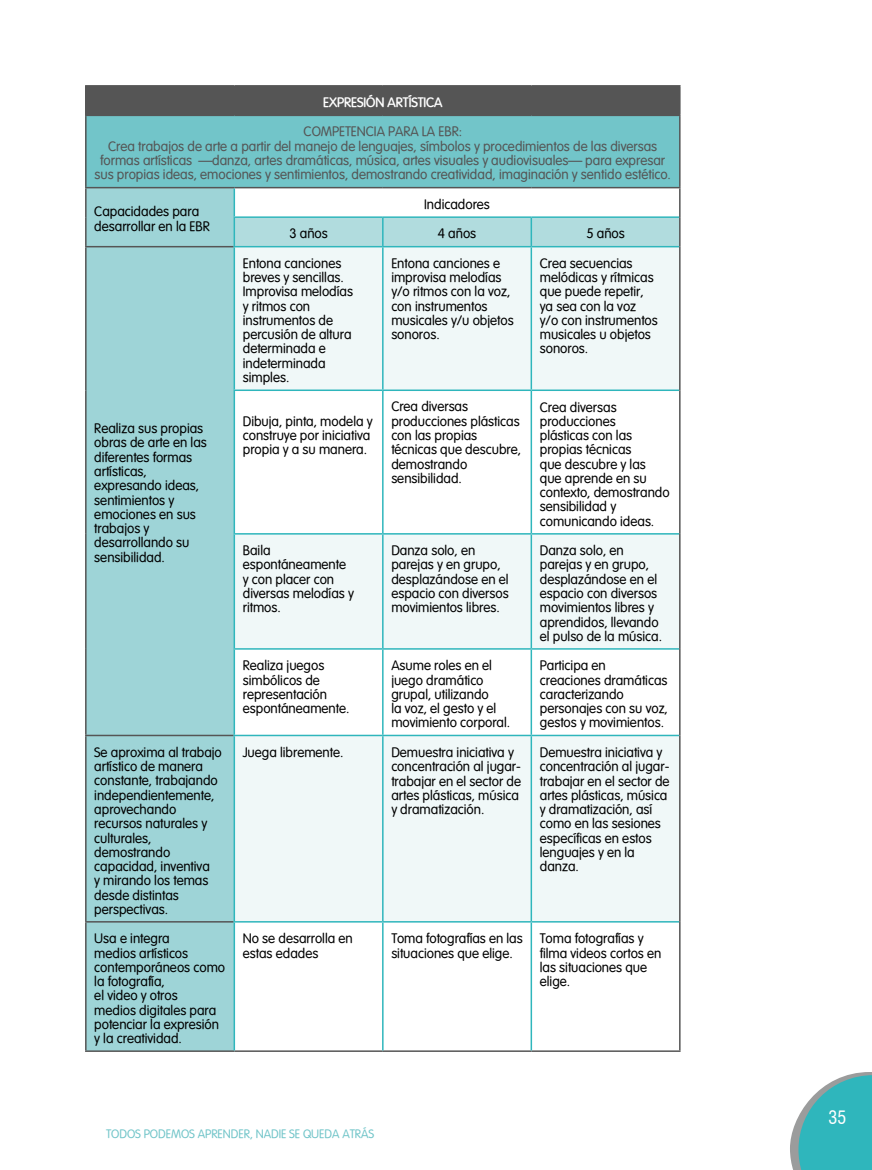
<style>
.page{position:relative;width:872px;height:1170px;background:#fff}
.page>*{position:absolute;margin:0;border:0;box-sizing:border-box;transform-origin:0 0}
.t1{font:condensed 18px "Swiss 721 BT";color:#fff}
.t2{font:13.5px/14.2px "Vogel Normal";color:#000}
.t3{font:13.5px/14.2px "Vogel Normal";color:#555;text-align:center}
.t4{font:700 13.5px "Vogel";color:#fff}
.t5{font:12px "Vogel Normal";color:#72c5c9}
</style>
<div class="page">
<div style="left:86px;top:86px;width:594px;height:29px;background:#555"></div>
<div style="left:86px;top:115px;width:594px;height:73px;background:#72c5c9"></div>
<div style="left:87px;top:188px;width:146px;height:862px;background:#9ed4d7"></div>
<svg style="left:235px;top:247px;width:444px;height:674px;fill:#f0f8f8"></svg>
<hr style="left:85px;top:85px;width:149px;height:2px;background:#555">
<hr style="left:85px;top:87px;width:2px;height:28px;background:#555">
<hr style="left:234px;top:85px;width:149px;height:2px;background:#555">
<hr style="left:383px;top:85px;width:148px;height:2px;background:#555">
<hr style="left:531px;top:85px;width:149px;height:2px;background:#555">
<hr style="left:85px;top:115px;width:149px;height:1px;background:#555">
<hr style="left:85px;top:116px;width:2px;height:71px;background:#555">
<hr style="left:234px;top:115px;width:149px;height:1px;background:#555">
<hr style="left:383px;top:115px;width:148px;height:1px;background:#555">
<hr style="left:531px;top:115px;width:149px;height:1px;background:#555">
<hr style="left:679px;top:116px;width:1px;height:71px;background:#555">
<hr style="left:85px;top:187px;width:149px;height:1px;background:#555">
<hr style="left:85px;top:188px;width:2px;height:29px;background:#555">
<hr style="left:234px;top:187px;width:149px;height:1px;background:#555">
<hr style="left:383px;top:187px;width:148px;height:1px;background:#555">
<hr style="left:531px;top:187px;width:149px;height:1px;background:#555">
<hr style="left:85px;top:217px;width:2px;height:29px;background:#555">
<hr style="left:85px;top:246px;width:148px;height:1px;background:#555">
<hr style="left:85px;top:247px;width:2px;height:143px;background:#555">
<hr style="left:679px;top:247px;width:1px;height:143px;background:#555">
<hr style="left:85px;top:390px;width:2px;height:144px;background:#555">
<hr style="left:679px;top:390px;width:1px;height:144px;background:#555">
<hr style="left:85px;top:534px;width:2px;height:115px;background:#555">
<hr style="left:679px;top:534px;width:1px;height:115px;background:#555">
<hr style="left:85px;top:649px;width:2px;height:85px;background:#555">
<hr style="left:679px;top:649px;width:1px;height:86px;background:#555">
<hr style="left:85px;top:734px;width:148px;height:2px;background:#555">
<hr style="left:85px;top:736px;width:2px;height:185px;background:#555">
<hr style="left:679px;top:735px;width:1px;height:186px;background:#555">
<hr style="left:85px;top:921px;width:148px;height:1px;background:#555">
<hr style="left:85px;top:922px;width:2px;height:128px;background:#555">
<hr style="left:679px;top:921px;width:1px;height:129px;background:#555">
<hr style="left:85px;top:1050px;width:149px;height:1px;background:#555">
<hr style="left:234px;top:1050px;width:149px;height:1px;background:#555">
<hr style="left:383px;top:1050px;width:148px;height:1px;background:#555">
<hr style="left:531px;top:1050px;width:149px;height:1px;background:#555">
<hr style="left:233px;top:188px;width:2px;height:28px;background:#2fb6bc">
<hr style="left:233px;top:218px;width:2px;height:28px;background:#2fb6bc">
<hr style="left:233px;top:216px;width:150px;height:2px;background:#2fb6bc">
<svg style="left:234px;top:188px;width:446px;height:59px"></svg>
<hr style="left:530px;top:218px;width:2px;height:28px;background:#2fb6bc">
<hr style="left:531px;top:216px;width:148px;height:2px;background:#2fb6bc">
<hr style="left:233px;top:247px;width:2px;height:142px;background:#2fb6bc">
<hr style="left:233px;top:246px;width:150px;height:1px;background:#2fb6bc">
<hr style="left:383px;top:246px;width:148px;height:1px;background:#2fb6bc">
<hr style="left:382px;top:247px;width:1px;height:142px;background:#2fb6bc">
<hr style="left:530px;top:247px;width:2px;height:142px;background:#2fb6bc">
<hr style="left:531px;top:246px;width:148px;height:1px;background:#2fb6bc">
<hr style="left:233px;top:391px;width:2px;height:142px;background:#2fb6bc">
<hr style="left:233px;top:389px;width:150px;height:2px;background:#2fb6bc">
<hr style="left:383px;top:389px;width:148px;height:2px;background:#2fb6bc">
<hr style="left:382px;top:391px;width:1px;height:142px;background:#2fb6bc">
<hr style="left:530px;top:391px;width:2px;height:142px;background:#2fb6bc">
<hr style="left:531px;top:389px;width:148px;height:2px;background:#2fb6bc">
<hr style="left:233px;top:534px;width:2px;height:114px;background:#2fb6bc">
<hr style="left:233px;top:533px;width:150px;height:1px;background:#2fb6bc">
<hr style="left:383px;top:533px;width:148px;height:1px;background:#2fb6bc">
<hr style="left:382px;top:534px;width:1px;height:114px;background:#2fb6bc">
<hr style="left:530px;top:534px;width:2px;height:114px;background:#2fb6bc">
<hr style="left:531px;top:533px;width:148px;height:1px;background:#2fb6bc">
<hr style="left:233px;top:649px;width:2px;height:85px;background:#2fb6bc">
<hr style="left:233px;top:648px;width:150px;height:1px;background:#2fb6bc">
<hr style="left:383px;top:648px;width:148px;height:1px;background:#2fb6bc">
<hr style="left:382px;top:649px;width:1px;height:85px;background:#2fb6bc">
<hr style="left:530px;top:649px;width:2px;height:85px;background:#2fb6bc">
<hr style="left:531px;top:648px;width:148px;height:1px;background:#2fb6bc">
<hr style="left:233px;top:736px;width:2px;height:185px;background:#2fb6bc">
<hr style="left:233px;top:734px;width:150px;height:2px;background:#2fb6bc">
<hr style="left:383px;top:734px;width:148px;height:2px;background:#2fb6bc">
<hr style="left:382px;top:736px;width:1px;height:185px;background:#2fb6bc">
<hr style="left:530px;top:736px;width:2px;height:185px;background:#2fb6bc">
<hr style="left:531px;top:734px;width:148px;height:2px;background:#2fb6bc">
<hr style="left:233px;top:922px;width:2px;height:128px;background:#2fb6bc">
<hr style="left:233px;top:921px;width:150px;height:1px;background:#2fb6bc">
<hr style="left:383px;top:921px;width:148px;height:1px;background:#2fb6bc">
<hr style="left:382px;top:922px;width:1px;height:128px;background:#2fb6bc">
<hr style="left:530px;top:922px;width:2px;height:128px;background:#2fb6bc">
<hr style="left:531px;top:921px;width:148px;height:1px;background:#2fb6bc">
<svg style="left:790px;top:1072px;width:82px;height:97px"></svg>
<p class="t4" style="left:323px;top:94px;width:121px">EXPRESIÓN ARTÍSTICA</p>
<p class="t3" style="left:95px;top:124px;width:578px">COMPETENCIA PARA LA EBR:<br>Crea trabajos de arte a partir del manejo de lenguajes, símbolos y procedimientos de las diversas formas artísticas —danza, artes dramáticas, música, artes visuales y audiovisuales— para expresar sus propias ideas, emociones y sentimientos, demostrando creatividad, imaginación y sentido estético.</p>
<p class="t2" style="left:94px;top:204px;width:117px">Capacidades para desarrollar en la EBR</p>
<p class="t2" style="left:424px;top:197px;width:67px">Indicadores</p>
<p class="t2" style="left:289px;top:226px;width:40px">3 años</p>
<p class="t2" style="left:438px;top:226px;width:40px">4 años</p>
<p class="t2" style="left:586px;top:226px;width:40px">5 años</p>
<p class="t2" style="left:94px;top:421px;width:114px">Realiza sus propias obras de arte en las diferentes formas artísticas, expresando ideas, sentimientos y emociones en sus trabajos y desarrollando su sensibilidad.</p>
<p class="t2" style="left:243px;top:256px;width:112px">Entona canciones breves y sencillas.<br>Improvisa melodías y ritmos con instrumentos de percusión de altura determinada e indeterminada simples.</p>
<p class="t2" style="left:391px;top:256px;width:124px">Entona canciones e improvisa melodías y/o ritmos con la voz, con instrumentos musicales y/u objetos sonoros.</p>
<p class="t2" style="left:540px;top:256px;width:119px">Crea secuencias melódicas y rítmicas que puede repetir, ya sea con la voz y/o con instrumentos musicales u objetos sonoros.</p>
<p class="t2" style="left:243px;top:414px;width:131px">Dibuja, pinta, modela y construye por iniciativa propia y a su manera.</p>
<p class="t2" style="left:391px;top:399px;width:131px">Crea diversas producciones plásticas con las propias técnicas que descubre, demostrando sensibilidad.</p>
<p class="t2" style="left:540px;top:399px;width:131px">Crea diversas producciones<br>plásticas con las propias técnicas<br>que descubre y las que aprende en su contexto, demostrando sensibilidad y comunicando ideas.</p>
<p class="t2" style="left:243px;top:543px;width:112px">Baila espontáneamente y con placer con diversas melodías y ritmos.</p>
<p class="t2" style="left:391px;top:543px;width:119px">Danza solo, en parejas y en grupo, desplazándose en el espacio con diversos movimientos libres.</p>
<p class="t2" style="left:540px;top:543px;width:124px">Danza solo, en parejas y en grupo, desplazándose en el espacio con diversos movimientos libres y aprendidos, llevando el pulso de la música.</p>
<p class="t2" style="left:243px;top:658px;width:108px">Realiza juegos simbólicos de representación espontáneamente.</p>
<p class="t2" style="left:391px;top:658px;width:120px">Asume roles en el juego dramático grupal, utilizando<br>la voz, el gesto y el movimiento corporal.</p>
<p class="t2" style="left:540px;top:658px;width:130px">Participa en creaciones dramáticas caracterizando personajes con su voz, gestos y movimientos.</p>
<p class="t2" style="left:94px;top:745px;width:129px">Se aproxima al trabajo artístico de manera constante, trabajando independientemente, aprovechando recursos naturales y culturales, demostrando capacidad, inventiva<br>y mirando los temas desde distintas perspectivas.</p>
<p class="t2" style="left:243px;top:745px;width:102px">Juega libremente.</p>
<p class="t2" style="left:391px;top:745px;width:131px">Demuestra iniciativa y concentración al jugar&shy;trabajar en el sector de artes plásticas, música y dramatización.</p>
<p class="t2" style="left:540px;top:745px;width:131px">Demuestra iniciativa y concentración al jugar&shy;trabajar en el sector de artes plásticas, música y dramatización, así como en las sesiones específicas en estos lenguajes y en la danza.</p>
<p class="t2" style="left:94px;top:931px;width:132px">Usa e integra<br>medios artísticos contemporáneos como la fotografía,<br>el video y otros<br>medios digitales para potenciar la expresión y la creatividad.</p>
<p class="t2" style="left:243px;top:931px;width:111px">No se desarrolla en estas edades</p>
<p class="t2" style="left:391px;top:931px;width:133px">Toma fotografías en las situaciones que elige.</p>
<p class="t2" style="left:540px;top:931px;width:123px">Toma fotografías y filma videos cortos en las situaciones que elige.</p>
<p class="t5" style="left:106px;top:1126px;width:269px">TODOS PODEMOS APRENDER, NADIE SE QUEDA ATRÁS</p>
<h1 class="t1" style="left:828px;top:1106px;width:19px">35</h1>
</div>
